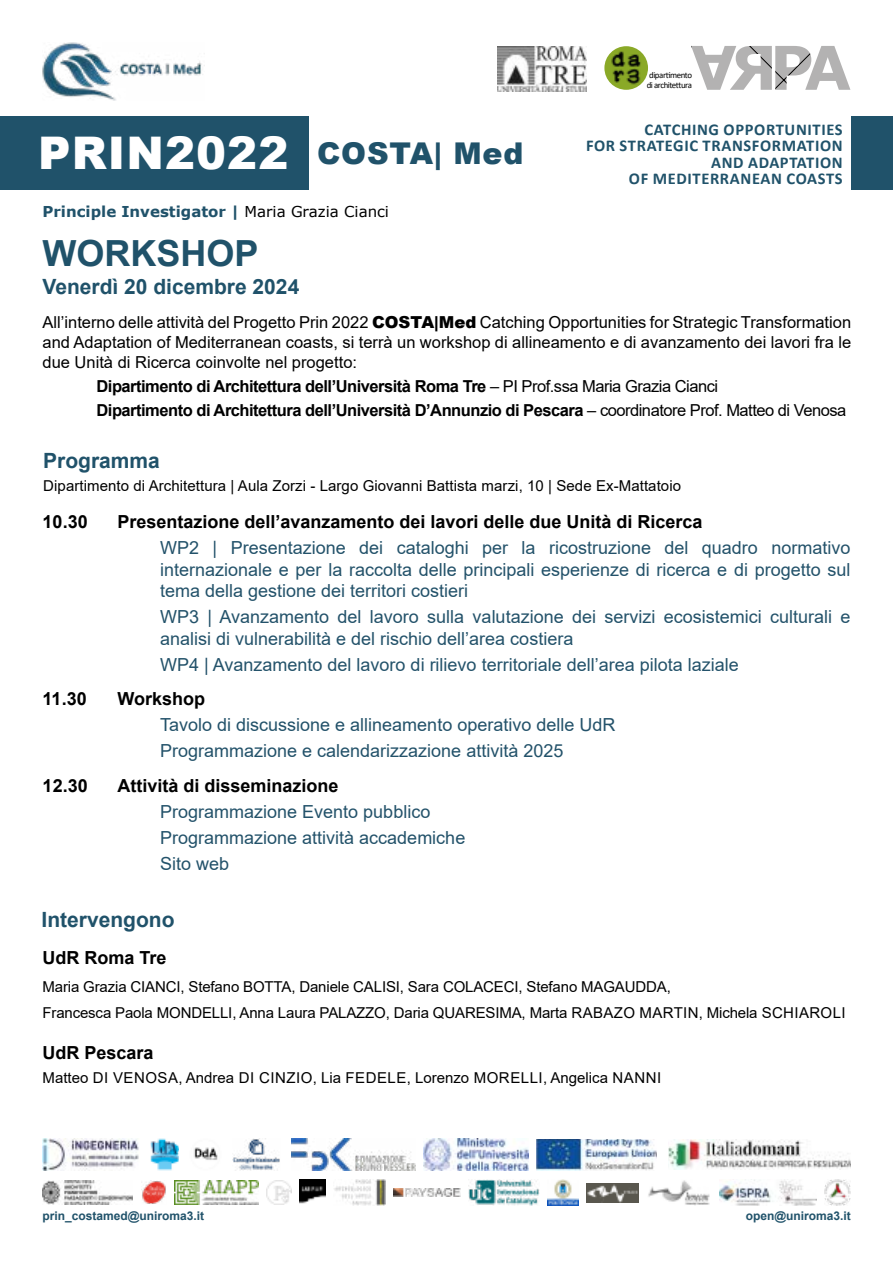
<style>
.page{position:relative;width:893px;height:1263px;background:#fff}
.page>*{position:absolute;margin:0;border:0;box-sizing:border-box;transform-origin:0 0}
.t1{font:700 36px "Arial";color:#20526a}
.t2{font:900 30px "Arial";letter-spacing:.025em;color:#20526a}
.t3{font:700 21px "Arial";color:#20526a}
.t4{font:18px/21.6px "Arial";color:#23526a}
.t5{font:700 18px "Arial";color:#000}
.t6{font:16.5px/19.8px "Arial";color:#000;text-align:justify}
.t7{font:700 16.5px/24px "Arial";letter-spacing:-.03em;color:#000}
.t8{font:700 16.5px/16.5px "Calibri";letter-spacing:.04em;color:#20526a;text-align:right}
.t9{font:15px/25.5px "Arial";color:#000}
.t10{font:15px "Arial";letter-spacing:.035em;color:#000}
.t11{font:700 15px "Verdana";color:#20526a}
.t12{font:700 12px "Arial";color:#20526a}
.t13{font:8.85px/10.6px "Calibri";letter-spacing:-.05em;color:#000}
.s1{font-size:45px;color:#fff}
.s2{font-weight:400;color:#000}
.s3{font-weight:900}
.s4{font-weight:400}
</style>
<div class="page">
<div style="left:0;top:116px;width:308px;height:74px;background:#20526a"></div>
<div style="left:851px;top:116px;width:42px;height:74px;background:#20526a"></div>
<img style="left:497px;top:46px;width:89px;height:46px">
<img style="left:604px;top:46px;width:44px;height:44px;border-radius:22px">
<img style="left:267px;top:1180px;width:25px;height:25px">
<img style="left:547px;top:1180px;width:31px;height:25px">
<img style="left:648px;top:1180px;width:62px;height:25px">
<img style="left:586px;top:1183px;width:52px;height:19px">
<img style="left:141px;top:1180px;width:25px;height:24px">
<img style="left:299px;top:1179px;width:27px;height:25px">
<img style="left:334px;top:1180px;width:52px;height:25px">
<img style="left:394px;top:1189px;width:67px;height:7px">
<img style="left:469px;top:1180px;width:70px;height:25px">
<img style="left:175px;top:1180px;width:84px;height:25px">
<img style="left:43px;top:1181px;width:90px;height:24px">
<svg style="left:691px;top:46px;width:159px;height:44px"></svg>
<img style="left:43px;top:43px;width:160px;height:57px">
<img style="left:232px;top:1138px;width:48px;height:32px">
<img style="left:194px;top:1147px;width:24px;height:13px">
<img style="left:292px;top:1138px;width:123px;height:32px">
<img style="left:43px;top:1138px;width:96px;height:32px">
<img style="left:719px;top:1180px;width:98px;height:25px">
<img style="left:150px;top:1138px;width:29px;height:32px">
<img style="left:825px;top:1180px;width:26px;height:25px">
<img style="left:423px;top:1139px;width:105px;height:31px">
<img style="left:536px;top:1139px;width:121px;height:31px">
<img style="left:668px;top:1139px;width:182px;height:30px">
<h2 class="t2" style="left:38px;top:132px;width:487px"><span class="s1">PRIN2022</span> COSTA| Med</h2>
<p class="t11" style="left:43px;top:201px;width:348px">Principle Investigator | <span class="s2">Maria Grazia Cianci</span></p>
<h1 class="t1" style="left:43px;top:228px;width:217px">WORKSHOP</h1>
<p class="t3" style="left:43px;top:272px;width:258px">Venerdì 20 dicembre 2024</p>
<p class="t13" style="left:647px;top:69px;width:47px">dipartimento di architettura</p>
<p class="t8" style="left:586px;top:121px;width:258px">CATCHING OPPORTUNITIES<br>FOR STRATEGIC TRANSFORMATION<br>AND ADAPTATION<br>OF MEDITERRANEAN COASTS</p>
<p class="t6" style="left:43px;top:312px;width:810px">All’interno delle attività del Progetto Prin 2022 <span class="s3">COSTA|Med</span> Catching Opportunities for Strategic Transformation and Adaptation of Mediterranean coasts, si terrà un workshop di allineamento e di avanzamento dei lavori fra le due Unità di Ricerca coinvolte nel progetto:</p>
<p class="t7" style="left:97px;top:374px;width:751px">Dipartimento di Architettura dell’Università Roma Tre <span class="s4">– PI Prof.ssa Maria Grazia Cianci<br></span>Dipartimento di Architettura dell’Università D’Annunzio di Pescara <span class="s4">– coordinatore Prof. Matteo di Venosa</span></p>
<p class="t3" style="left:43px;top:446px;width:118px">Programma</p>
<p class="t9" style="left:43px;top:473px;width:639px">Dipartimento di Architettura | Aula Zorzi - Largo Giovanni Battista marzi, 10 | Sede Ex-Mattatoio</p>
<p class="t5" style="left:117px;top:509px;width:587px">Presentazione dell’avanzamento dei lavori delle due Unità di Ricerca</p>
<p class="t4" style="left:160px;top:537px;width:692px;text-align:justify">WP2 | Presentazione dei cataloghi per la ricostruzione del quadro normativo internazionale e per la raccolta delle principali esperienze di ricerca e di progetto sul tema della gestione dei territori costieri</p>
<p class="t4" style="left:160px;top:606px;width:692px">WP3 | Avanzamento del lavoro sulla valutazione dei servizi ecosistemici culturali e analisi di vulnerabilità e del rischio dell’area costiera</p>
<p class="t4" style="left:160px;top:653px;width:580px">WP4 | Avanzamento del lavoro di rilievo territoriale dell’area pilota laziale</p>
<p class="t5" style="left:43px;top:509px;width:47px">10.30</p>
<p class="t5" style="left:43px;top:686px;width:46px">11.30</p>
<p class="t5" style="left:43px;top:772px;width:47px">12.30</p>
<p class="t5" style="left:117px;top:686px;width:89px">Workshop</p>
<p class="t4" style="left:160px;top:712px;width:457px;line-height:25.8px">Tavolo di discussione e allineamento operativo delle UdR<br>Programmazione e calendarizzazione attività 2025</p>
<p class="t5" style="left:117px;top:772px;width:223px">Attività di disseminazione</p>
<p class="t4" style="left:160px;top:798px;width:307px;line-height:25.8px">Programmazione Evento pubblico<br>Programmazione attività accademiche<br>Sito web</p>
<p class="t3" style="left:42px;top:905px;width:135px">Intervengono</p>
<p class="t5" style="left:43px;top:945px;width:125px">UdR Roma Tre</p>
<p class="t9" style="left:43px;top:974px;width:804px">Maria Grazia CIANCI, Stefano BOTTA, Daniele CALISI, Sara COLACECI, Stefano MAGAUDDA,<br>Francesca Paola MONDELLI, Anna Laura PALAZZO, Daria QUARESIMA, Marta RABAZO MARTIN, Michela SCHIAROLI</p>
<p class="t5" style="left:43px;top:1040px;width:113px">UdR Pescara</p>
<p class="t10" style="left:43px;top:1068px;width:620px">Matteo DI VENOSA, Andrea DI CINZIO, Lia FEDELE, Lorenzo MORELLI, Angelica NANNI</p>
<p class="t12" style="left:43px;top:1208px;width:163px">prin_costamed@uniroma3.it</p>
<p class="t12" style="left:746px;top:1208px;width:107px">open@uniroma3.it</p>
</div>
